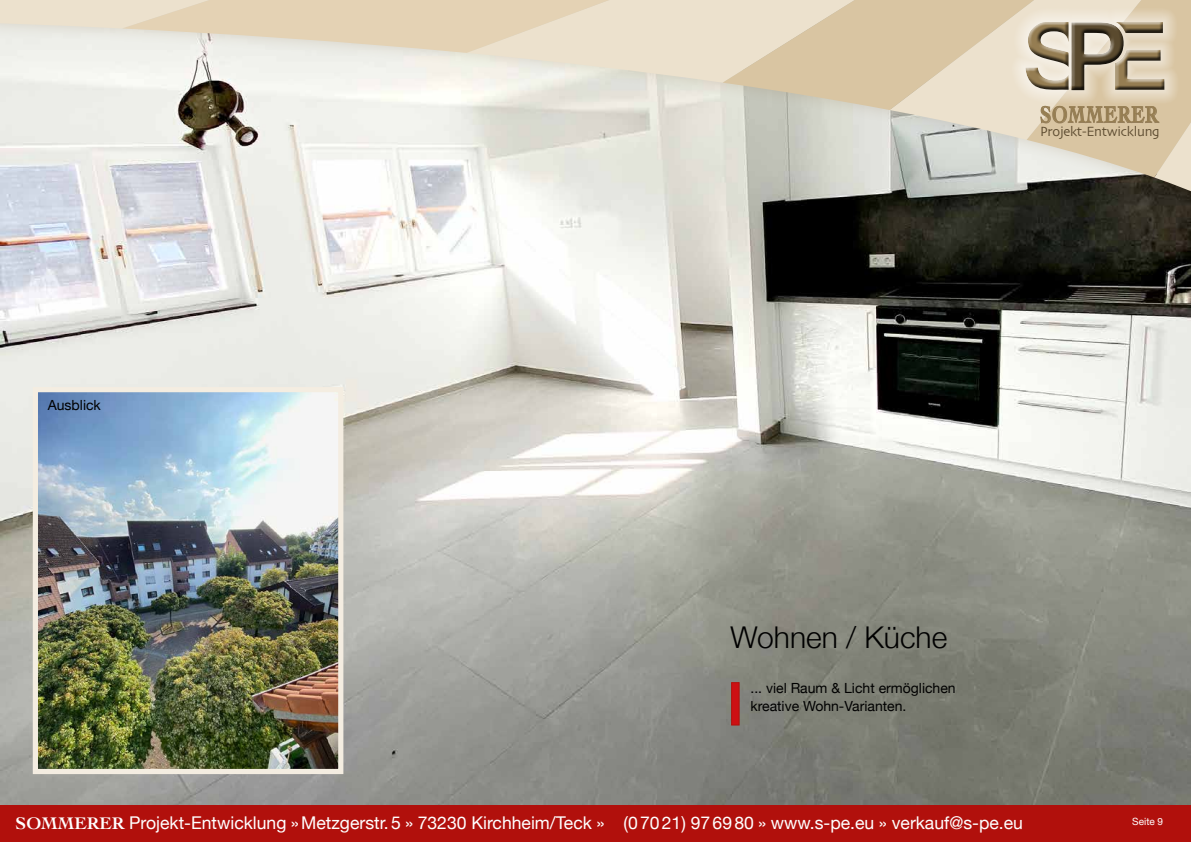
<style>
.page{position:relative;width:1191px;height:842px;background:#fff}
.page>*{position:absolute;margin:0;border:0;box-sizing:border-box;transform-origin:0 0}
.t1{font:300 30px "Helvetica Neue";color:#000}
.t2{font:700 24px "Cochin";letter-spacing:.05em;color:#967e52;scale:.75 1}
.t3{font:17.6px "Helvetica Neue";color:#fff}
.t4{font:14px/18px "Helvetica Neue";color:#000}
.t5{font:14px "Skia";letter-spacing:-.02em;color:#5b4a2f}
.t6{font:10px "Helvetica Neue";color:#fff}
.s1{font-family:"Cochin";font-weight:700}
</style>
<div class="page">
<div style="left:0;top:804px;width:1191px;height:38px;background:#b1100c"></div>
<img style="left:0;top:216px;width:1191px;height:589px">
<div style="left:731px;top:682px;width:8px;height:43px;background:#cd1013;border:1px solid #b1100c"></div>
<img style="left:39px;top:393px;width:298px;height:375px">
<div style="left:33px;top:387px;width:310px;height:387px;border:5px solid #f4ede1"></div>
<svg style="left:0;top:0;width:1191px;height:216px;background:#d7d1c4"></svg>
<p class="t4" style="left:48px;top:397px;width:55px">Ausblick</p>
<h2 class="t2" style="left:1040px;top:98px;width:159px">SOMMERER</h2>
<p class="t5" style="left:1040px;top:123px;width:121px">Projekt-Entwicklung</p>
<h1 class="t1" style="left:730px;top:614px;width:218px">Wohnen / Küche</h1>
<p class="t4" style="left:750px;top:680px;width:207px">... viel Raum &amp; Licht ermöglichen kreative Wohn-Varianten.</p>
<p class="t3" style="left:16px;top:810px;width:1009px"><span class="s1">SOMMERER</span> Projekt-Entwicklung »Metzgerstr.5 » 73230 Kirchheim/Teck » (07021) 976980 » www.s-pe.eu » verkauf@s-pe.eu</p>
<p class="t6" style="left:1132px;top:814px;width:32px">Seite 9</p>
</div>
